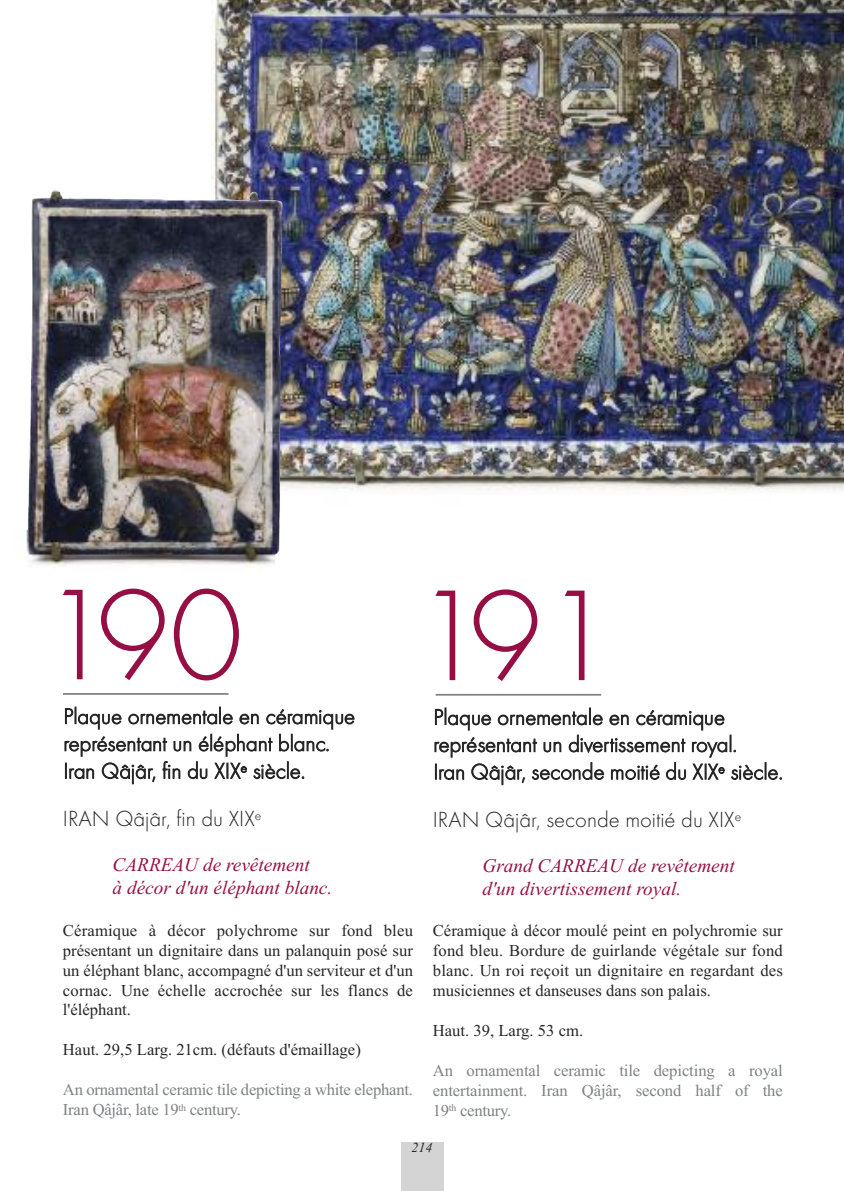
<style>
.page{position:relative;width:844px;height:1191px;background:#fff}
.page>*{position:absolute;margin:0;border:0;box-sizing:border-box;transform-origin:0 0}
.t1{font:300 118.65px "Futura";letter-spacing:-.075em;color:#950f44}
.t2{font:300 22.75px/27.3px "Futura T";color:#272627}
.t3{font:italic 19.25px/23.1px "Times New Roman";color:#950f44}
.t4{font:16.62px/19.9px "Times New Roman";color:#272627;text-align:justify}
.t5{font:16.62px/19.9px "Times New Roman";letter-spacing:-.015em;color:#7f8184}
.t6{font:italic 14px "Times New Roman";color:#272627}
</style>
<div class="page">
<img style="left:211px;top:0;width:632px;height:491px">
<div style="left:401px;top:1142px;width:42px;height:49px;background:#d4d4d4"></div>
<img style="left:26px;top:190px;width:256px;height:378px">
<hr style="left:63px;top:693px;width:165px;height:2px;background:#7f8184">
<hr style="left:435px;top:694px;width:166px;height:1px;background:#7f8184">
<h1 class="t1" style="left:40px;top:581px;width:204px">190</h1>
<h1 class="t1" style="left:413px;top:582px;width:204px">191</h1>
<h2 class="t2" style="left:63px;top:702px;width:293px">Plaque ornementale en céramique représentant un éléphant blanc.<br>Iran Qâjâr, fin du XIX<sup>e</sup> siècle.</h2>
<h2 class="t2" style="left:63px;top:804px;width:200px">IRAN Qâjâr, fin du XIX<sup>e</sup></h2>
<p class="t3" style="left:113px;top:853px;width:221px">CARREAU de revêtement<br>à décor d'un éléphant blanc.</p>
<p class="t4" style="left:63px;top:920px;width:351px">Céramique à décor polychrome sur fond bleu présentant un dignitaire dans un palanquin posé sur un éléphant blanc, accompagné d'un serviteur et d'un cornac. Une échelle accrochée sur les flancs de l'éléphant.</p>
<p class="t4" style="left:63px;top:1039px;width:299px">Haut. 29,5 Larg. 21cm. (défauts d'émaillage)</p>
<p class="t5" style="left:63px;top:1079px;width:351px">An ornamental ceramic tile depicting a white elephant.<br>Iran Qâjâr, late 19<sup>th</sup> century.</p>
<h2 class="t2" style="left:433px;top:703px;width:351px">Plaque ornementale en céramique représentant un divertissement royal.<br>Iran Qâjâr, seconde moitié du XIX<sup>e</sup> siècle.</h2>
<h2 class="t2" style="left:432px;top:805px;width:310px">IRAN Qâjâr, seconde moitié du XIX<sup>e</sup></h2>
<p class="t3" style="left:482px;top:854px;width:254px">Grand CARREAU de revêtement d'un divertissement royal.</p>
<p class="t4" style="left:432px;top:920px;width:351px">Céramique à décor moulé peint en polychromie sur fond bleu. Bordure de guirlande végétale sur fond blanc. Un roi reçoit un dignitaire en regardant des musiciennes et danseuses dans son palais.</p>
<p class="t4" style="left:432px;top:1020px;width:152px">Haut. 39, Larg. 53 cm.</p>
<p class="t5" style="left:432px;top:1060px;width:351px;text-align:justify">An ornamental ceramic tile depicting a royal entertainment. Iran Qâjâr, second half of the 19<sup>th</sup> century.</p>
<p class="t6" style="left:411px;top:1139px;width:22px">214</p>
</div>
